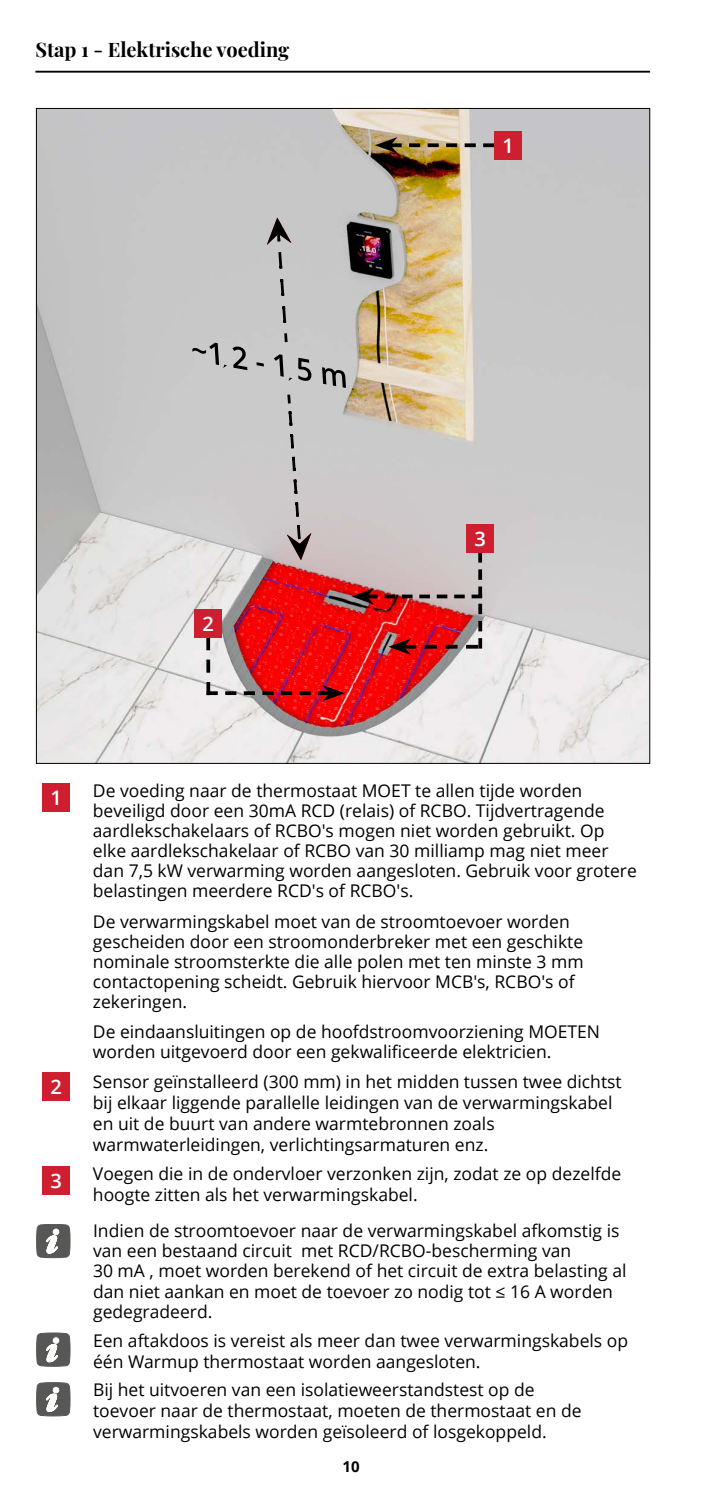
<style>
.page{position:relative;width:702px;height:1489px;background:#fff}
.page>*{position:absolute;margin:0;border:0;box-sizing:border-box;transform-origin:0 0}
.t1{font:700 20px "Playfair Display";color:#000}
.t2{font:600 20px "Open Sans";color:#fff}
.t3{font:17.5px/21px "Open Sans";color:#020203}
.t4{font:17.5px/20px "Open Sans";color:#000}
.t5{font:700 15px "Open Sans";color:#000}
</style>
<div class="page">
<hr style="left:35px;top:71px;width:615px;height:2px;background:#000">
<svg style="left:36px;top:1224px;width:34px;height:33px"></svg>
<svg style="left:36px;top:1332px;width:34px;height:34px"></svg>
<svg style="left:36px;top:1382px;width:34px;height:34px"></svg>
<div style="left:43px;top:783px;width:27px;height:28px;background:#cf1e30"></div>
<div style="left:43px;top:1072px;width:27px;height:28px;background:#cf1e30"></div>
<div style="left:43px;top:1166px;width:27px;height:28px;background:#cf1e30"></div>
<img style="left:38px;top:110px;width:610px;height:651px">
<svg style="left:192px;top:343px;width:55px;height:27px"></svg>
<svg style="left:256px;top:362px;width:8px;height:4px"></svg>
<svg style="left:274px;top:354px;width:18px;height:27px"></svg>
<svg style="left:298px;top:358px;width:13px;height:23px"></svg>
<svg style="left:322px;top:367px;width:24px;height:21px"></svg>
<svg style="left:286px;top:396px;width:25px;height:164px;background:#b4b0b0"></svg>
<svg style="left:267px;top:217px;width:24px;height:124px;background:#adacac"></svg>
<svg style="left:375px;top:137px;width:119px;height:16px;background:#a2926c"></svg>
<img style="left:206px;top:637px;width:139px;height:64px">
<img style="left:351px;top:552px;width:131px;height:103px">
<div style="left:494px;top:131px;width:28px;height:28px;background:#cf1e30"></div>
<div style="left:194px;top:609px;width:28px;height:28px;background:#cf1e30"></div>
<div style="left:466px;top:524px;width:28px;height:28px;background:#cf1e30"></div>
<p class="t1" style="left:35px;top:34px;width:255px">Stap 1 - Elektrische voeding</p>
<p class="t2" style="left:202px;top:609px;width:13px">2</p>
<p class="t2" style="left:502px;top:132px;width:13px">1</p>
<p class="t2" style="left:474px;top:524px;width:13px">3</p>
<p class="t2" style="left:51px;top:784px;width:13px">1</p>
<p class="t4" style="left:93px;top:780px;width:545px">De voeding naar de thermostaat MOET te allen tijde worden beveiligd door een 30mA RCD (relais) of RCBO. Tijdvertragende aardlekschakelaars of RCBO's mogen niet worden gebruikt. Op elke aardlekschakelaar of RCBO van 30 milliamp mag niet meer dan 7,5 kW verwarming worden aangesloten. Gebruik voor grotere belastingen meerdere RCD's of RCBO's.</p>
<p class="t4" style="left:93px;top:910px;width:492px">De verwarmingskabel moet van de stroomtoevoer worden gescheiden door een stroomonderbreker met een geschikte nominale stroomsterkte die alle polen met ten minste 3 mm contactopening scheidt. Gebruik hiervoor MCB's, RCBO's of zekeringen.</p>
<p class="t4" style="left:93px;top:1021px;width:508px">De eindaansluitingen op de hoofdstroomvoorziening MOETEN worden uitgevoerd door een gekwalificeerde elektricien.</p>
<p class="t2" style="left:51px;top:1073px;width:13px">2</p>
<p class="t3" style="left:93px;top:1070px;width:530px">Sensor geïnstalleerd (300 mm) in het midden tussen twee dichtst bij elkaar liggende parallelle leidingen van de verwarmingskabel en uit de buurt van andere warmtebronnen zoals warmwaterleidingen, verlichtingsarmaturen enz.</p>
<p class="t2" style="left:51px;top:1167px;width:13px">3</p>
<p class="t3" style="left:93px;top:1162px;width:530px">Voegen die in de ondervloer verzonken zijn, zodat ze op dezelfde hoogte zitten als het verwarmingskabel.</p>
<p class="t3" style="left:93px;top:1220px;width:535px;line-height:20.2px">Indien de stroomtoevoer naar de verwarmingskabel afkomstig is van een bestaand circuit met RCD/RCBO-bescherming van<br>30 mA , moet worden berekend of het circuit de extra belasting al dan niet aankan en moet de toevoer zo nodig tot ≤ 16 A worden gedegradeerd.</p>
<p class="t3" style="left:93px;top:1329px;width:536px">Een aftakdoos is vereist als meer dan twee verwarmingskabels op één Warmup thermostaat worden aangesloten.</p>
<p class="t3" style="left:93px;top:1378px;width:490px">Bij het uitvoeren van een isolatieweerstandstest op de toevoer naar de thermostaat, moeten de thermostaat en de verwarmingskabels worden geïsoleerd of losgekoppeld.</p>
<p class="t5" style="left:342px;top:1455px;width:19px">10</p>
</div>
